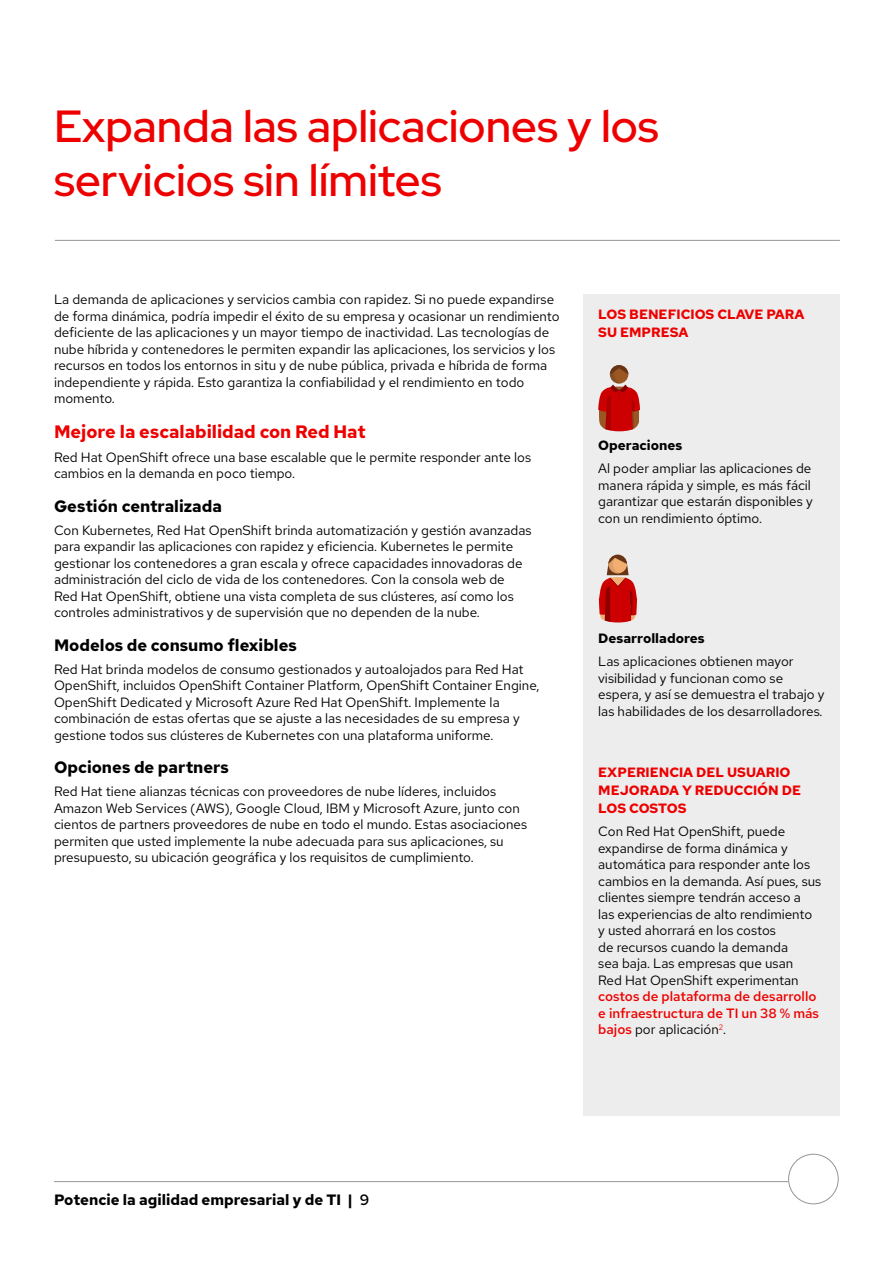
<style>
.page{position:relative;width:893px;height:1263px;background:#fff}
.page>*{position:absolute;margin:0;border:0;box-sizing:border-box;transform-origin:0 0}
.t1{font:500 45px/54px "Red Hat Display";color:#e00}
.t2{font:700 18px "Red Hat Text";color:#e00}
.t3{font:700 16.5px "Red Hat Text";color:#000}
.t4{font:700 15px "Red Hat Text";color:#000}
.t5{font:13.5px/16.5px "Red Hat Text";color:#000}
.t6{font:700 13.5px/18px "Red Hat Text";color:#e00}
.t7{font:500 13.5px/16.5px "Red Hat Text";color:#e00}
.t8{font:700 13.5px "Red Hat Text";color:#000}
.s1{font-weight:400;color:#000}
.s2{font-weight:500}
</style>
<div class="page">
<hr style="left:54px;top:1181px;width:734px;height:1px;background:#939598">
<div style="left:788px;top:1154px;width:51px;height:50px;border:1px solid #939598;border-radius:50%"></div>
<hr style="left:55px;top:240px;width:785px;height:1px;background:#939598">
<div style="left:583px;top:294px;width:257px;height:822px;background:#ededed"></div>
<svg style="left:598px;top:365px;width:42px;height:66px"></svg>
<svg style="left:599px;top:555px;width:38px;height:67px"></svg>
<h1 class="t1" style="left:54px;top:98px;width:606px">Expanda las aplicaciones y los servicios sin límites</h1>
<p class="t5" style="left:54px;top:291px;width:507px">La demanda de aplicaciones y servicios cambia con rapidez. Si no puede expandirse de forma dinámica, podría impedir el éxito de su empresa y ocasionar un rendimiento deficiente de las aplicaciones y un mayor tiempo de inactividad. Las tecnologías de nube híbrida y contenedores le permiten expandir las aplicaciones, los servicios y los recursos en todos los entornos in situ y de nube pública, privada e híbrida de forma independiente y rápida. Esto garantiza la confiabilidad y el rendimiento en todo momento.</p>
<h2 class="t2" style="left:54px;top:420px;width:313px">Mejore la escalabilidad con Red Hat</h2>
<p class="t5" style="left:54px;top:448px;width:479px">Red Hat OpenShift ofrece una base escalable que le permite responder ante los cambios en la demanda en poco tiempo.</p>
<p class="t3" style="left:54px;top:495px;width:169px">Gestión centralizada</p>
<p class="t5" style="left:54px;top:522px;width:479px">Con Kubernetes, Red Hat OpenShift brinda automatización y gestión avanzadas para expandir las aplicaciones con rapidez y eficiencia. Kubernetes le permite gestionar los contenedores a gran escala y ofrece capacidades innovadoras de administración del ciclo de vida de los contenedores. Con la consola web de Red Hat OpenShift, obtiene una vista completa de sus clústeres, así como los controles administrativos y de supervisión que no dependen de la nube.</p>
<p class="t3" style="left:54px;top:634px;width:244px">Modelos de consumo flexibles</p>
<p class="t5" style="left:54px;top:661px;width:487px">Red Hat brinda modelos de consumo gestionados y autoalojados para Red Hat OpenShift, incluidos OpenShift Container Platform, OpenShift Container Engine, OpenShift Dedicated y Microsoft Azure Red Hat OpenShift. Implemente la combinación de estas ofertas que se ajuste a las necesidades de su empresa y gestione todos sus clústeres de Kubernetes con una plataforma uniforme.</p>
<p class="t3" style="left:54px;top:756px;width:177px">Opciones de partners</p>
<p class="t5" style="left:54px;top:783px;width:475px">Red Hat tiene alianzas técnicas con proveedores de nube líderes, incluidos Amazon Web Services (AWS), Google Cloud, IBM y Microsoft Azure, junto con cientos de partners proveedores de nube en todo el mundo. Estas asociaciones permiten que usted implemente la nube adecuada para sus aplicaciones, su presupuesto, su ubicación geográfica y los requisitos de cumplimiento.</p>
<p class="t6" style="left:598px;top:305px;width:208px">LOS BENEFICIOS CLAVE PARA<br>SU EMPRESA</p>
<p class="t8" style="left:598px;top:436px;width:86px">Operaciones</p>
<p class="t5" style="left:598px;top:460px;width:216px">Al poder ampliar las aplicaciones de manera rápida y simple, es más fácil garantizar que estarán disponibles y con un rendimiento óptimo.</p>
<p class="t8" style="left:598px;top:629px;width:108px">Desarrolladores</p>
<p class="t5" style="left:598px;top:653px;width:228px">Las aplicaciones obtienen mayor visibilidad y funcionan como se espera, y así se demuestra el trabajo y las habilidades de los desarrolladores.</p>
<p class="t6" style="left:598px;top:763px;width:204px">EXPERIENCIA DEL USUARIO<br>MEJORADA Y REDUCCIÓN DE<br>LOS COSTOS</p>
<p class="t5" style="left:598px;top:823px;width:225px">Con Red Hat OpenShift, puede expandirse de forma dinámica y automática para responder ante los cambios en la demanda. Así pues, sus clientes siempre tendrán acceso a<br>las experiencias de alto rendimiento y usted ahorrará en los costos<br>de recursos cuando la demanda<br>sea baja. Las empresas que usan<br>Red Hat OpenShift experimentan</p>
<p class="t7" style="left:598px;top:988px;width:222px">costos de plataforma de desarrollo e infraestructura de TI un 38 % más bajos <span class="s1">por aplicación</span><sup>2</sup><span class="s1">.</span></p>
<p class="t4" style="left:54px;top:1190px;width:317px">Potencie la agilidad empresarial y de TI | <span class="s2">9</span></p>
</div>
